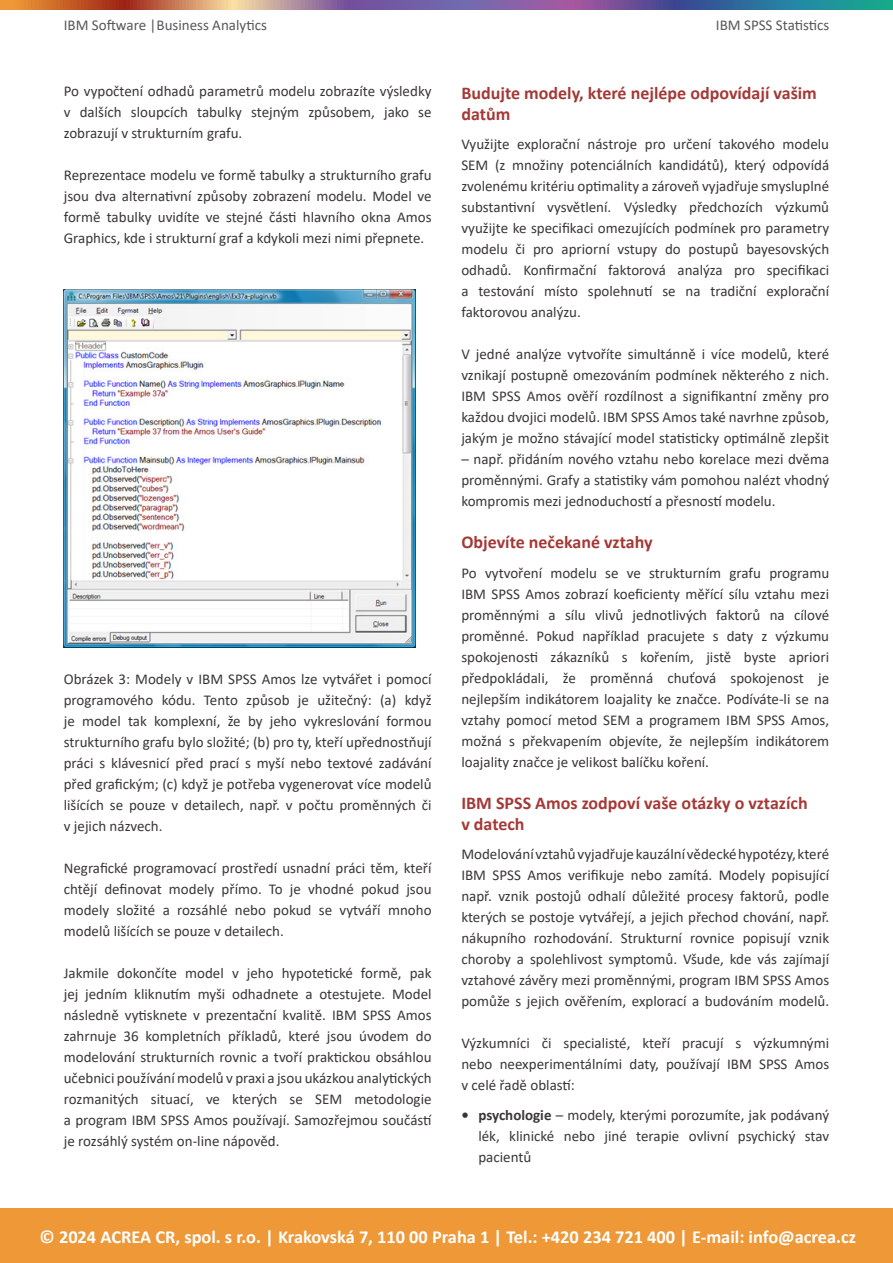
<style>
.page{position:relative;width:893px;height:1263px;background:#fff}
.page>*{position:absolute;margin:0;border:0;box-sizing:border-box;transform-origin:0 0}
.t1{font:700 18.3px "Calibri";color:#fff}
.t2{font:700 18px/21px "Calibri";color:#9a221f}
.t3{font:15px/21px "Calibri";color:#231f20;text-align:justify}
.t4{font:15px "Calibri";color:#57585a}
.s1{font-weight:700}
</style>
<div class="page">
<div style="left:0;top:1209px;width:893px;height:54px;background:#ee9837"></div>
<svg style="left:0;top:0;width:893px;height:9px;background:#827085"></svg>
<img style="left:64px;top:289px;width:352px;height:358px">
<p class="t4" style="left:64px;top:14px;width:205px">IBM Software |Business Analytics</p>
<p class="t4" style="left:716px;top:14px;width:115px">IBM SPSS Statistics</p>
<p class="t3" style="left:64px;top:80px;width:369px">Po vypočtení odhadů parametrů modelu zobrazíte výsledky v dalších sloupcích tabulky stejným způsobem, jako se zobrazují v strukturním grafu.</p>
<p class="t3" style="left:64px;top:164px;width:369px">Reprezentace modelu ve formě tabulky a strukturního grafu jsou dva alternativní způsoby zobrazení modelu. Model ve formě tabulky uvidíte ve stejné části hlavního okna Amos Graphics, kde i strukturní graf a kdykoli mezi nimi přepnete.</p>
<p class="t3" style="left:64px;top:668px;width:369px">Obrázek 3: Modely v IBM SPSS Amos lze vytvářet i pomocí programového kódu. Tento způsob je užitečný: (a) když je model tak komplexní, že by jeho vykreslování formou strukturního grafu bylo složité; (b) pro ty, kteří upřednostňují práci s klávesnicí před prací s myší nebo textové zadávání před grafickým; (c) když je potřeba vygenerovat více modelů lišících se pouze v detailech, např. v počtu proměnných či v jejich názvech.</p>
<p class="t3" style="left:64px;top:857px;width:369px">Negrafické programovací prostředí usnadní práci těm, kteří chtějí definovat modely přímo. To je vhodné pokud jsou modely složité a rozsáhlé nebo pokud se vytváří mnoho modelů lišících se pouze v detailech.</p>
<p class="t3" style="left:64px;top:962px;width:369px">Jakmile dokončíte model v jeho hypotetické formě, pak jej jedním kliknutím myši odhadnete a otestujete. Model následně vytisknete v prezentační kvalitě. IBM SPSS Amos zahrnuje 36 kompletních příkladů, které jsou úvodem do modelování strukturních rovnic a tvoří praktickou obsáhlou učebnici používání modelů v praxi a jsou ukázkou analytických rozmanitých situací, ve kterých se SEM metodologie a program IBM SPSS Amos používají. Samozřejmou součástí je rozsáhlý systém on‐line nápověd.</p>
<p class="t2" style="left:461px;top:82px;width:357px">Budujte modely, které nejlépe odpovídají vašim datům</p>
<p class="t3" style="left:461px;top:133px;width:369px">Využijte explorační nástroje pro určení takového modelu SEM (z množiny potenciálních kandidátů), který odpovídá zvolenému kritériu optimality a zároveň vyjadřuje smysluplné substantivní vysvětlení. Výsledky předchozích výzkumů využijte ke specifikaci omezujících podmínek pro parametry modelu či pro apriorní vstupy do postupů bayesovských odhadů. Konfirmační faktorová analýza pro specifikaci a testování místo spolehnutí se na tradiční explorační faktorovou analýzu.</p>
<p class="t3" style="left:461px;top:343px;width:369px">V jedné analýze vytvoříte simultánně i více modelů, které vznikají postupně omezováním podmínek některého z nich.<br>IBM SPSS Amos ověří rozdílnost a signifikantní změny pro každou dvojici modelů. IBM SPSS Amos také navrhne způsob, jakým je možno stávající model statisticky optimálně zlepšit</p>
<p class="t3" style="left:461px;top:448px;width:369px">– např. přidáním nového vztahu nebo korelace mezi dvěma proměnnými. Grafy a statistiky vám pomohou nalézt vhodný kompromis mezi jednoduchostí a přesností modelu.</p>
<p class="t2" style="left:461px;top:531px;width:193px">Objevíte nečekané vztahy</p>
<p class="t3" style="left:461px;top:562px;width:369px">Po vytvoření modelu se ve strukturním grafu programu IBM SPSS Amos zobrazí koeficienty měřící sílu vztahu mezi proměnnými a sílu vlivů jednotlivých faktorů na cílové proměnné. Pokud například pracujete s daty z výzkumu spokojenosti zákazníků s kořením, jistě byste apriori předpokládali, že proměnná chuťová spokojenost je nejlepším indikátorem loajality ke značce. Podíváte‐li se na vztahy pomocí metod SEM a programem IBM SPSS Amos, možná s překvapením objevíte, že nejlepším indikátorem loajality značce je velikost balíčku koření.</p>
<p class="t2" style="left:461px;top:792px;width:348px">IBM SPSS Amos zodpoví vaše otázky o vztazích v datech</p>
<p class="t3" style="left:461px;top:843px;width:369px">Modelování vztahů vyjadřuje kauzální vědecké hypotézy, které IBM SPSS Amos verifikuje nebo zamítá. Modely popisující např. vznik postojů odhalí důležité procesy faktorů, podle kterých se postoje vytvářejí, a jejich přechod chování, např. nákupního rozhodování. Strukturní rovnice popisují vznik choroby a spolehlivost symptomů. Všude, kde vás zajímají vztahové závěry mezi proměnnými, program IBM SPSS Amos pomůže s jejich ověřením, explorací a budováním modelů.</p>
<p class="t3" style="left:461px;top:1032px;width:369px">Výzkumníci či specialisté, kteří pracují s výzkumnými nebo neexperimentálními daty, používají IBM SPSS Amos v celé řadě oblastí:</p>
<p class="t3" style="left:478px;top:1104px;width:352px;text-indent:-17px"><span class="s1">• psychologie</span> – modely, kterými porozumíte, jak podávaný lék, klinické nebo jiné terapie ovlivní psychický stav pacientů</p>
<p class="t1" style="left:40px;top:1224px;width:818px">© 2024 ACREA CR, spol. s r.o. | Krakovská 7, 110 00 Praha 1 | Tel.: +420 234 721 400 | E-mail: info@acrea.cz</p>
</div>
